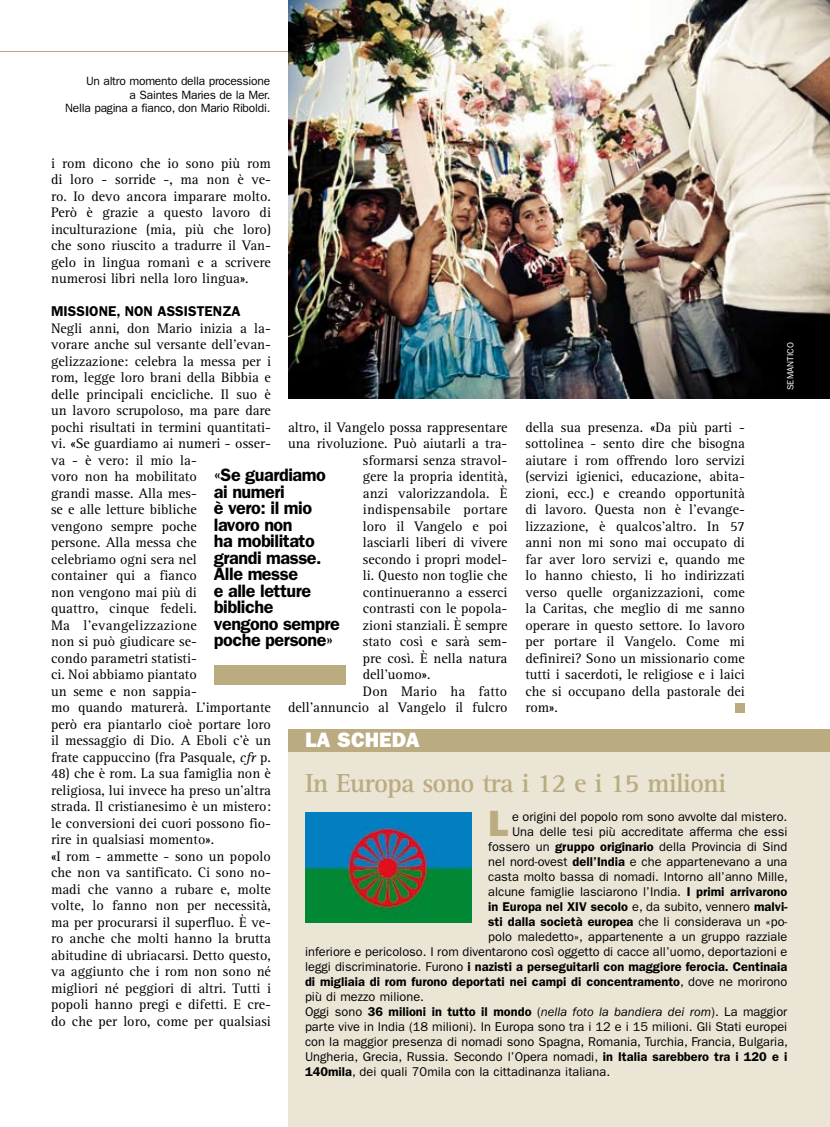
<style>
.page{position:relative;width:830px;height:1127px;background:#fff}
.page>*{position:absolute;margin:0;border:0;box-sizing:border-box;transform-origin:0 0}
.t1{font:36.6px "ITC Franklin Gothic Std Hvy";color:#bbab81}
.t2{font:700 27px "Rotis Serif";letter-spacing:-.03em;color:#bbab81}
.t3{font:21px "ITC Franklin Gothic Std Hvy";color:#fff}
.t4{font:600 18px/16.5px "ITC Franklin Gothic Std";letter-spacing:-.025em;color:#000}
.t5{font:14.25px/16.5px "Rotis Serif";color:#000;text-align:justify}
.t6{font:600 14.25px "ITC Franklin Gothic Std";color:#000}
.t7{font:12.75px "ITC Franklin Gothic Std";color:#000}
.t8{font:600 12.75px "ITC Franklin Gothic Std";color:#000}
.t9{font:italic 12.75px "ITC Franklin Gothic Std";color:#000}
.t10{font:12px/13.5px "ITC Franklin Gothic Std";letter-spacing:-.02em;color:#000;text-align:right}
.t11{font:9px "ITC Franklin Gothic Std";letter-spacing:.005em;color:#fff}
.s1{font-style:italic}
.s2{font-weight:600}
.s3{font-weight:400}
.s4{font-style:normal}
.s5{font-weight:600;font-style:normal}
</style>
<div class="page">
<hr style="left:0;top:51px;width:829px;height:1px;background:#bbab81">
<div style="left:735px;top:703px;width:9px;height:9px;background:#bbab81"></div>
<img style="left:288px;top:0;width:541px;height:399px">
<div style="left:288px;top:747px;width:541px;height:380px;background:#ebe5d6"></div>
<div style="left:288px;top:729px;width:541px;height:22px;background:#bbab81"></div>
<img style="left:305px;top:812px;width:166px;height:111px">
<div style="left:214px;top:665px;width:131px;height:20px;background:#bbab81"></div>
<p class="t10" style="left:65px;top:75px;width:206px">Un altro momento della processione<br>a Saintes Maries de la Mer.<br>Nella pagina a fianco, don Mario Riboldi.</p>
<p class="t5" style="left:51px;top:155px;width:221px">i rom dicono che io sono più rom di loro - sorride -, ma non è ve&shy;ro. Io devo ancora imparare molto.<br>Però è grazie a questo lavoro di inculturazione (mia, più che loro) che sono riuscito a tradurre il Van&shy;gelo in lingua romanì e a scrivere numerosi libri nella loro lingua».</p>
<p class="t6" style="left:51px;top:303px;width:191px">MISSIONE, NON ASSISTENZA</p>
<p class="t5" style="left:51px;top:320px;width:221px;text-align:left">Negli anni, don Mario inizia a la&shy;vorare anche sul versante dell’evan&shy;gelizzazione: celebra la messa per i rom, legge loro brani della Bibbia e delle principali encicliche. Il suo è un lavoro scrupoloso, ma pare dare pochi risultati in termini quantitati&shy;vi. «Se guardiamo ai numeri - osser&shy;va - è vero: il mio la-<br>voro non ha mobilitato<br>grandi masse. Alla mes-<br>se e alle letture bibliche<br>vengono sempre poche<br>persone. Alla messa che<br>celebriamo ogni sera nel<br>container qui a fianco<br>non vengono mai più di<br>quattro, cinque fedeli.<br>Ma l’evangelizzazione<br>non si può giudicare se-<br>condo parametri statisti-<br>ci. Noi abbiamo piantato<br>un seme e non sappia-<br>mo quando maturerà. L’importante però era piantarlo cioè portare loro il messaggio di Dio. A Eboli c’è un frate cappuccino (fra Pasquale, <span class="s1">cfr</span> p.</p>
<p class="t5" style="left:51px;top:766px;width:221px;text-align:left">48) che è rom. La sua famiglia non è religiosa, lui invece ha preso un’altra strada. Il cristianesimo è un mistero: le conversioni dei cuori possono fio&shy;rire in qualsiasi momento».<br>«I rom - ammette - sono un popolo che non va santificato. Ci sono no&shy;madi che vanno a rubare e, molte volte, lo fanno non per necessità, ma per procurarsi il superfluo. È ve&shy;ro anche che molti hanno la brutta abitudine di ubriacarsi. Detto questo, va aggiunto che i rom non sono né migliori né peggiori di altri. Tutti i popoli hanno pregi e difetti. E cre&shy;do che per loro, come per qualsiasi</p>
<p class="t11" style="left:785px;top:390px;width:49px;rotate:-90deg">SEMANTICO</p>
<p class="t5" style="left:288px;top:419px;width:221px">altro, il Vangelo possa rappresentare</p>
<p class="t5" style="left:288px;top:436px;width:221px">una rivoluzione. Può aiutarli a tra-</p>
<p class="t5" style="left:362px;top:452px;width:146px">sformarsi senza stravol-</p>
<p class="t5" style="left:362px;top:469px;width:146px">gere la propria identità,</p>
<p class="t5" style="left:362px;top:485px;width:146px">anzi valorizzandola. È</p>
<p class="t5" style="left:362px;top:502px;width:146px">indispensabile portare</p>
<p class="t5" style="left:362px;top:518px;width:146px">loro il Vangelo e poi</p>
<p class="t5" style="left:362px;top:535px;width:146px">lasciarli liberi di vivere</p>
<p class="t5" style="left:362px;top:551px;width:146px">secondo i propri model-</p>
<p class="t5" style="left:362px;top:568px;width:146px">li. Questo non toglie che</p>
<p class="t5" style="left:362px;top:584px;width:146px">continueranno a esserci</p>
<p class="t5" style="left:362px;top:601px;width:146px">contrasti con le popola-</p>
<p class="t5" style="left:362px;top:617px;width:146px">zioni stanziali. È sempre</p>
<p class="t5" style="left:362px;top:634px;width:146px">stato così e sarà sem-</p>
<p class="t5" style="left:362px;top:650px;width:146px">pre così. È nella natura</p>
<p class="t5" style="left:362px;top:667px;width:69px">dell’uomo».</p>
<p class="t5" style="left:362px;top:683px;width:146px">Don Mario ha fatto</p>
<p class="t5" style="left:288px;top:700px;width:221px">dell’annuncio al Vangelo il fulcro</p>
<p class="t5" style="left:525px;top:419px;width:221px">della sua presenza. «Da più parti - sottolinea - sento dire che bisogna aiutare i rom offrendo loro servizi (servizi igienici, educazione, abita&shy;zioni, ecc.) e creando opportunità di lavoro. Questa non è l’evange&shy;lizzazione, è qualcos’altro. In 57 anni non mi sono mai occupato di far aver loro servizi e, quando me lo hanno chiesto, li ho indirizzati verso quelle organizzazioni, come la Caritas, che meglio di me sanno operare in questo settore. Io lavoro per portare il Vangelo. Come mi definirei? Sono un missionario come tutti i sacerdoti, le religiose e i laici che si occupano della pastorale dei rom».</p>
<p class="t4" style="left:214px;top:467px;width:127px">«Se guardiamo ai numeri<br>è vero: il mio lavoro non<br>ha mobilitato grandi masse.<br>Alle messe<br>e alle letture bibliche vengono sempre poche persone»</p>
<h3 class="t3" style="left:305px;top:728px;width:116px">LA SCHEDA</h3>
<h2 class="t2" style="left:305px;top:767px;width:422px">In Europa sono tra i 12 e i 15 milioni</h2>
<h1 class="t1" style="left:488px;top:802px;width:21px">L</h1>
<p class="t7" style="left:512px;top:809px;width:277px">e origini del popolo rom sono avvolte dal mistero.</p>
<p class="t7" style="left:512px;top:824px;width:277px">Una delle tesi più accreditate afferma che essi</p>
<p class="t7" style="left:488px;top:839px;width:300px">fossero un <span class="s2">gruppo originario</span> della Provincia di Sind</p>
<p class="t7" style="left:488px;top:854px;width:300px">nel nord-ovest <span class="s2">dell’India</span> e che appartenevano a una</p>
<p class="t7" style="left:488px;top:869px;width:301px">casta molto bassa di nomadi. Intorno all’anno Mille,</p>
<p class="t7" style="left:488px;top:884px;width:300px">alcune famiglie lasciarono l’India. <span class="s2">I primi arrivarono</span></p>
<p class="t8" style="left:488px;top:899px;width:300px">in Europa nel XIV secolo <span class="s3">e, da subito, vennero</span> malvi-</p>
<p class="t8" style="left:488px;top:914px;width:300px">sti dalla società europea <span class="s3">che li considerava un «po-</span></p>
<p class="t7" style="left:488px;top:929px;width:300px">polo maledetto», appartenente a un gruppo razziale</p>
<p class="t7" style="left:305px;top:944px;width:483px">inferiore e pericoloso. I rom diventarono così oggetto di cacce all’uomo, deportazioni e</p>
<p class="t8" style="left:305px;top:959px;width:483px"><span class="s3">leggi discriminatorie. Furono</span> i nazisti a perseguitarli con maggiore ferocia. Centinaia</p>
<p class="t8" style="left:305px;top:974px;width:483px">di migliaia di rom furono deportati nei campi di concentramento<span class="s3">, dove ne morirono</span></p>
<p class="t7" style="left:305px;top:989px;width:120px">più di mezzo milione.</p>
<p class="t9" style="left:305px;top:1004px;width:483px"><span class="s4">Oggi sono</span> <span class="s5">36 milioni in tutto il mondo</span> <span class="s4">(</span>nella foto la bandiera dei rom<span class="s4">). La maggior</span></p>
<p class="t7" style="left:305px;top:1019px;width:483px">parte vive in India (18 milioni). In Europa sono tra i 12 e i 15 milioni. Gli Stati europei</p>
<p class="t7" style="left:305px;top:1034px;width:484px">con la maggior presenza di nomadi sono Spagna, Romania, Turchia, Francia, Bulgaria,</p>
<p class="t7" style="left:305px;top:1049px;width:483px">Ungheria, Grecia, Russia. Secondo l’Opera nomadi, <span class="s2">in Italia sarebbero tra i 120 e i</span></p>
<p class="t7" style="left:305px;top:1064px;width:306px"><span class="s2">140mila</span>, dei quali 70mila con la cittadinanza italiana.</p>
</div>
